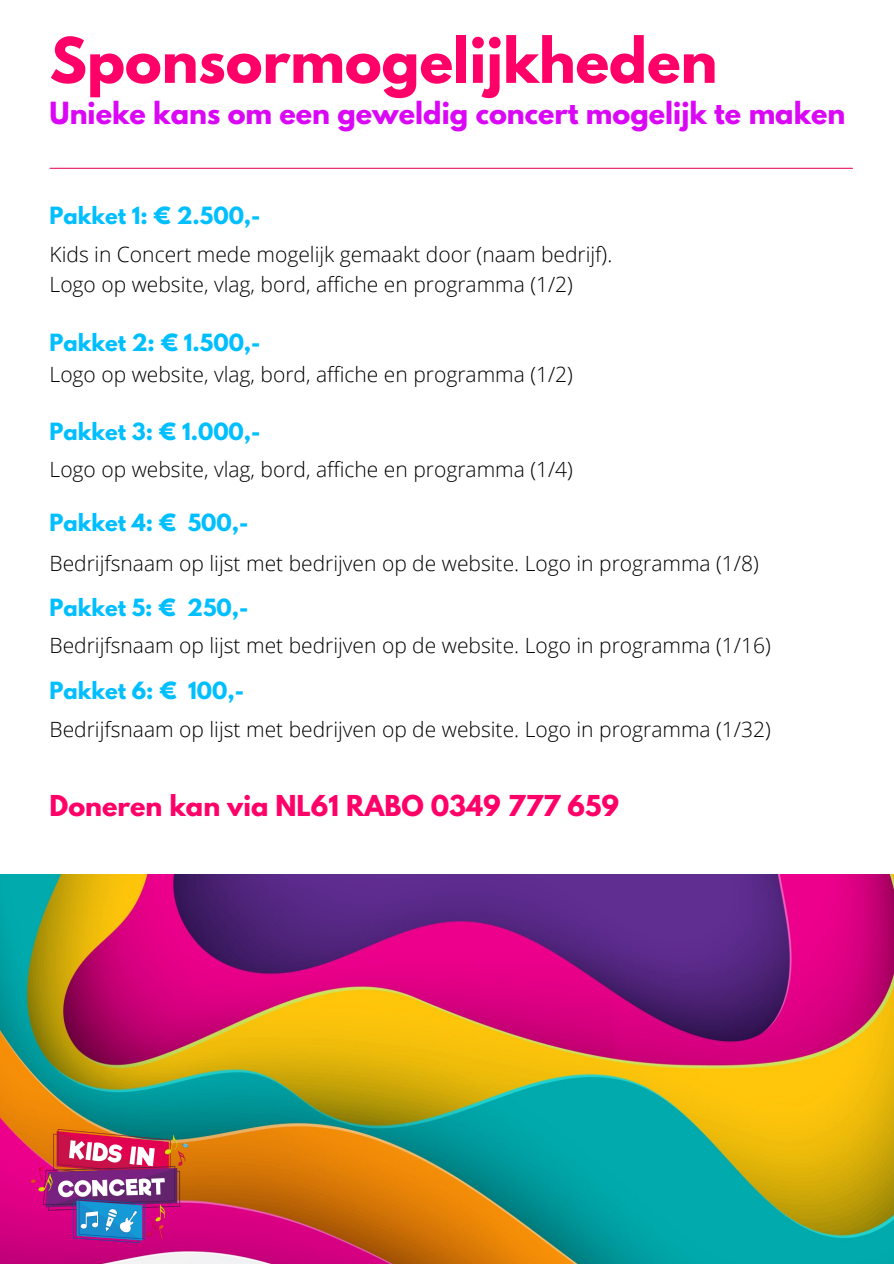
<style>
.page{position:relative;width:894px;height:1264px;background:#fff}
.page>*{position:absolute;margin:0;border:0;box-sizing:border-box;transform-origin:0 0}
.t1{font:700 55.5px "League Spartan";color:#ff0068}
.t2{font:700 27px "League Spartan";color:#da07f6}
.t3{font:700 25.5px "League Spartan";color:#ff0068}
.t4{font:300 21px "Open Sans";color:#000}
.t5{font:700 21px "League Spartan";color:#00bfff}
</style>
<div class="page">
<img style="left:0;top:874px;width:893px;height:389px">
<hr style="left:50px;top:168px;width:802px;height:1px;background:#e6185a">
<img style="left:31px;top:1129px;width:157px;height:113px">
<p class="t1" style="left:50px;top:33px;width:669px">Sponsormogelijkheden</p>
<p class="t2" style="left:50px;top:100px;width:797px">Unieke kans om een geweldig concert mogelijk te maken</p>
<p class="t5" style="left:50px;top:205px;width:212px">Pakket 1: € 2.500,-</p>
<p class="t4" style="left:50px;top:240px;width:564px">Kids in Concert mede mogelijk gemaakt door (naam bedrijf).</p>
<p class="t4" style="left:50px;top:269px;width:525px">Logo op website, vlag, bord, affiche en programma (1/2)</p>
<p class="t5" style="left:50px;top:332px;width:212px">Pakket 2: € 1.500,-</p>
<p class="t4" style="left:50px;top:359px;width:525px">Logo op website, vlag, bord, affiche en programma (1/2)</p>
<p class="t5" style="left:50px;top:421px;width:212px">Pakket 3: € 1.000,-</p>
<p class="t4" style="left:50px;top:454px;width:525px">Logo op website, vlag, bord, affiche en programma (1/4)</p>
<p class="t5" style="left:50px;top:512px;width:200px">Pakket 4: € 500,-</p>
<p class="t4" style="left:50px;top:548px;width:710px">Bedrijfsnaam op lijst met bedrijven op de website. Logo in programma (1/8)</p>
<p class="t5" style="left:50px;top:597px;width:200px">Pakket 5: € 250,-</p>
<p class="t4" style="left:50px;top:630px;width:722px">Bedrijfsnaam op lijst met bedrijven op de website. Logo in programma (1/16)</p>
<p class="t5" style="left:50px;top:680px;width:196px">Pakket 6: € 100,-</p>
<p class="t4" style="left:50px;top:715px;width:722px">Bedrijfsnaam op lijst met bedrijven op de website. Logo in programma (1/32)</p>
<p class="t3" style="left:50px;top:793px;width:571px">Doneren kan via NL61 RABO 0349 777 659</p>
</div>
